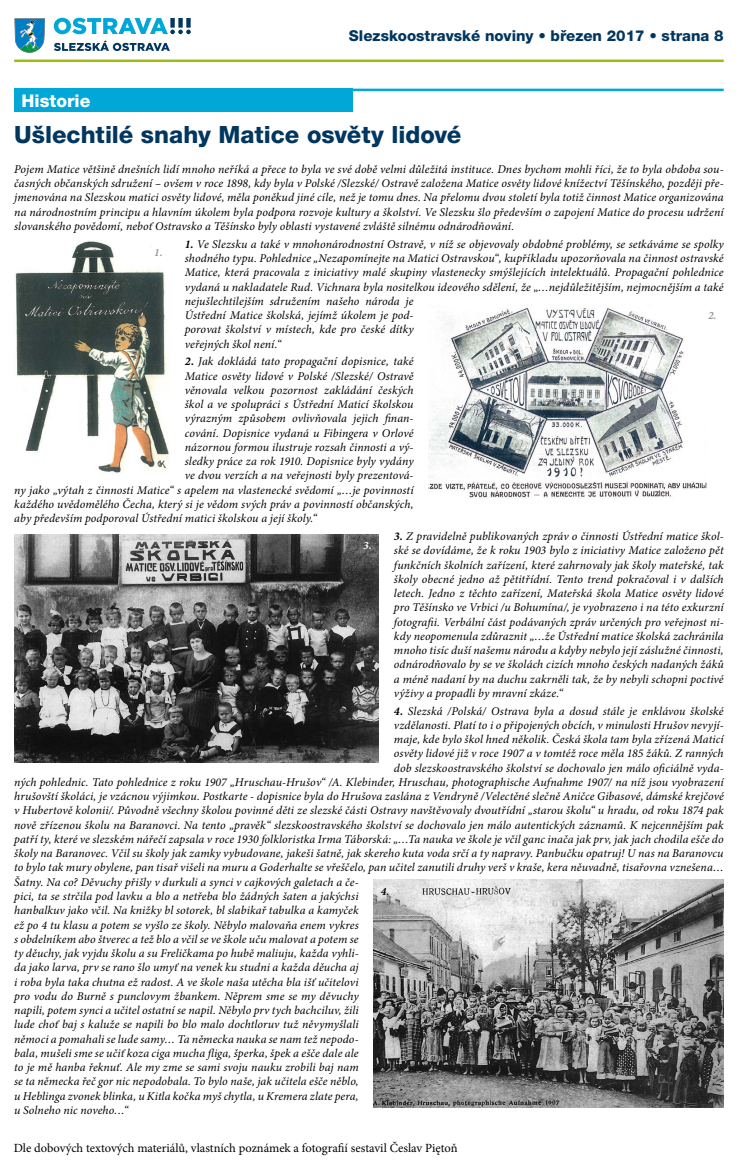
<style>
.page{position:relative;width:745px;height:1170px;background:#fff}
.page>*{position:absolute;margin:0;border:0;box-sizing:border-box;transform-origin:0 0}
.t1{font:800 23.75px "Helvetica Neue LT Pro";color:#00365f}
.t2{font:800 17.5px "Helvetica Neue LT Pro";color:#fff}
.t3{font:800 15px "Helvetica Neue LT Pro";color:#00365f}
.t4{font:12.5px "Minion Pro";letter-spacing:-.005em;color:#000}
.t5{font:italic 11.88px/14.2px "Minion Pro";letter-spacing:.005em;color:#000;text-align:justify}
.t6{font:italic 700 11.25px "Minion Pro";color:#9d9d9c}
.t7{font:italic 700 11.25px "Minion Pro";color:#fff}
.t8{font:italic 700 11.25px "Minion Pro";color:#000}
.s1{font-weight:700}
</style>
<div class="page">
<svg style="left:14px;top:18px;width:31px;height:35px"></svg>
<svg style="left:54px;top:18px;width:137px;height:16px"></svg>
<svg style="left:54px;top:40px;width:116px;height:11px"></svg>
<hr style="left:14px;top:60px;width:709px;height:2px;background:#a0bb0f">
<hr style="left:14px;top:89px;width:709px;height:2px;background:#00a7d7">
<div style="left:14px;top:89px;width:338px;height:23px;background:#00a7d7"></div>
<img style="left:15px;top:241px;width:155px;height:233px">
<img style="left:428px;top:308px;width:278px;height:190px">
<img style="left:14px;top:534px;width:364px;height:228px">
<img style="left:373px;top:879px;width:350px;height:228px">
<h2 class="t2" style="left:22px;top:90px;width:70px">Historie</h2>
<p class="t3" style="left:349px;top:27px;width:376px">Slezskoostravské noviny • březen 2017 • strana 8</p>
<h1 class="t1" style="left:14px;top:120px;width:448px">Ušlechtilé snahy Matice osvěty lidové</h1>
<p class="t5" style="left:14px;top:162px;width:710px">Pojem Matice většině dnešních lidí mnoho neříká a přece to byla ve své době velmi důležitá instituce. Dnes bychom mohli říci, že to byla obdoba sou&shy;časných občanských sdružení – ovšem v roce 1898, kdy byla v Polské /Slezské/ Ostravě založena Matice osvěty lidové knížectví Těšínského, později pře&shy;jmenována na Slezskou matici osvěty lidové, měla poněkud jiné cíle, než je tomu dnes. Na přelomu dvou století byla totiž činnost Matice organizována na národnostním principu a hlavním úkolem byla podpora rozvoje kultury a školství. Ve Slezsku šlo především o zapojení Matice do procesu udržení slovanského povědomí, neboť Ostravsko a Těšínsko byly oblasti vystavené zvláště silnému odnárodňování.</p>
<p class="t5" style="left:185px;top:237px;width:540px;text-align:left"><span class="s1">1.</span> Ve Slezsku a také v mnohonárodnostní Ostravě, v níž se objevovaly obdobné problémy, se setkáváme se spolky shodného typu. Pohlednice „Nezapomínejte na Matici Ostravskou“, kupříkladu upozorňovala na činnost ostravské Matice, která pracovala z iniciativy malé skupiny vlastenecky smýšlejících intelektuálů. Propagační pohlednice vydaná u nakladatele Rud. Vichnara byla nositelkou ideového sdělení, že „…nejdůležitějším, nejmocnějším a také nejušlechtilejším sdružením našeho národa je<br>Ústřední Matice školská, jejímž úkolem je pod-<br>porovat školství v místech, kde pro české dítky<br>veřejných škol není.“</p>
<p class="t5" style="left:185px;top:354px;width:230px"><span class="s1">2.</span> Jak dokládá tato propagační dopisnice, také</p>
<p class="t5" style="left:185px;top:368px;width:230px">Matice osvěty lidové v Polské /Slezské/ Ostravě</p>
<p class="t5" style="left:185px;top:383px;width:230px">věnovala velkou pozornost zakládání českých</p>
<p class="t5" style="left:185px;top:397px;width:230px">škol a ve spolupráci s Ústřední Maticí školskou</p>
<p class="t5" style="left:185px;top:411px;width:230px">výrazným způsobem ovlivňovala jejich finan-</p>
<p class="t5" style="left:185px;top:425px;width:230px">cování. Dopisnice vydaná u Fibingera v Orlové</p>
<p class="t5" style="left:185px;top:440px;width:230px">názornou formou ilustruje rozsah činnosti a vý-</p>
<p class="t5" style="left:185px;top:454px;width:230px">sledky práce za rok 1910. Dopisnice byly vydány</p>
<p class="t5" style="left:185px;top:468px;width:230px">ve dvou verzích a na veřejnosti byly prezentová-</p>
<p class="t5" style="left:14px;top:482px;width:400px">ny jako „výtah z činnosti Matice“ s apelem na vlastenecké svědomí „…je povinností</p>
<p class="t5" style="left:14px;top:497px;width:400px">každého uvědomělého Čecha, který si je vědom svých práv a povinností občanských,</p>
<p class="t5" style="left:14px;top:511px;width:304px">aby především podporoval Ústřední matici školskou a její školy.“</p>
<p class="t5" style="left:393px;top:529px;width:331px"><span class="s1">3.</span> Z pravidelně publikovaných zpráv o činnosti Ústřední matice škol&shy;ské se dovídáme, že k roku 1903 bylo z iniciativy Matice založeno pět funkčních školních zařízení, které zahrnovaly jak školy mateřské, tak školy obecné jedno až pětitřídní. Tento trend pokračoval i v dalších letech. Jedno z těchto zařízení, Mateřská škola Matice osvěty lidové pro Těšínsko ve Vrbici /u Bohumína/, je vyobrazeno i na této exkurzní fotografii. Verbální část podávaných zpráv určených pro veřejnost ni&shy;kdy neopomenula zdůraznit „…že Ústřední matice školská zachránila mnoho tisíc duší našemu národu a kdyby nebylo její záslužné činnosti, odnárodňovalo by se ve školách cizích mnoho českých nadaných žáků a méně nadaní by na duchu zakrněli tak, že by nebyli schopni poctivé výživy a propadli by mravní zkáze.“</p>
<p class="t5" style="left:393px;top:703px;width:331px"><span class="s1">4.</span> Slezská /Polská/ Ostrava byla a dosud stále je enklávou školské</p>
<p class="t5" style="left:393px;top:718px;width:331px">vzdělanosti. Platí to i o připojených obcích, v minulosti Hrušov nevyjí-</p>
<p class="t5" style="left:393px;top:732px;width:331px">maje, kde bylo škol hned několik. Česká škola tam byla zřízená Maticí</p>
<p class="t5" style="left:393px;top:746px;width:331px">osvěty lidové již v roce 1907 a v tomtéž roce měla 185 žáků. Z ranných</p>
<p class="t5" style="left:393px;top:760px;width:331px">dob slezskoostravského školství se dochovalo jen málo oficiálně vyda-</p>
<p class="t5" style="left:14px;top:775px;width:710px">ných pohlednic. Tato pohlednice z roku 1907 „Hruschau-Hrušov“ /A. Klebinder, Hruschau, photographische Aufnahme 1907/ na níž jsou vyobrazení</p>
<p class="t5" style="left:14px;top:789px;width:710px">hrušovští školáci, je vzácnou výjimkou. Postkarte - dopisnice byla do Hrušova zaslána z Vendryně /Velectěné slečně Aničce Gibasové, dámské krejčové</p>
<p class="t5" style="left:14px;top:803px;width:710px">v Hubertově kolonii/. Původně všechny školou povinné děti ze slezské části Ostravy navštěvovaly dvoutřídní „starou školu“ u hradu, od roku 1874 pak</p>
<p class="t5" style="left:14px;top:817px;width:710px">nově zřízenou školu na Baranovci. Na tento „pravěk“ slezskoostravského školství se dochovalo jen málo autentických záznamů. K nejcennějším pak</p>
<p class="t5" style="left:14px;top:832px;width:710px">patří ty, které ve slezském nářečí zapsala v roce 1930 folkloristka Irma Táborská: „…Ta nauka ve škole je včil ganc inača jak prv, jak jach chodila ešče do</p>
<p class="t5" style="left:14px;top:846px;width:710px">školy na Baranovec. Včil su školy jak zamky vybudovane, jakeši šatně, jak skereho kuta voda srčí a ty napravy. Panbučku opatruj! U nas na Baranovcu</p>
<p class="t5" style="left:14px;top:860px;width:710px">to bylo tak mury obylene, pan tisař višeli na muru a Goderhalte se vřeščelo, pan učitel zanutili druhy verš v kraše, kera něuvadně, tisařovna vznešena…</p>
<p class="t5" style="left:14px;top:874px;width:346px">Šatny. Na co? Děvuchy přišly v durkuli a synci v cajkových galetach a če-</p>
<p class="t5" style="left:14px;top:889px;width:346px">pici, ta se strčila pod lavku a blo a netřeba blo žádných šaten a jakýchsi</p>
<p class="t5" style="left:14px;top:903px;width:346px">hanbalkuv jako včil. Na knižky bl sotorek, bl slabikař tabulka a kamyček</p>
<p class="t5" style="left:14px;top:917px;width:346px">ež po 4 tu klasu a potem se vyšlo ze školy. Něbylo malovaňa enem vykres</p>
<p class="t5" style="left:14px;top:931px;width:346px">s obdelníkem abo štverec a tež blo a včil se ve škole uču malovat a potem se</p>
<p class="t5" style="left:14px;top:946px;width:346px">ty děuchy, jak vyjdu školu a su Freličkama po hubě maliuju, každa vyhli-</p>
<p class="t5" style="left:14px;top:960px;width:346px">da jako larva, prv se rano šlo umyť na venek ku studni a každa děucha aj</p>
<p class="t5" style="left:14px;top:974px;width:346px">i roba byla taka chutna ež radost. A ve škole naša utěcha bla išť učitelovi</p>
<p class="t5" style="left:14px;top:988px;width:346px">pro vodu do Burně s punclovym žbankem. Něprem sme se my děvuchy</p>
<p class="t5" style="left:14px;top:1003px;width:346px">napili, potem synci a učitel ostatní se napil. Něbylo prv tych bachciluv, žili</p>
<p class="t5" style="left:14px;top:1017px;width:346px">lude choť baj s kaluže se napili bo blo malo dochtloruv tuž něvymyšlali</p>
<p class="t5" style="left:14px;top:1031px;width:346px">němoci a pomahali se lude samy… Ta německa nauka se nam tež nepodo-</p>
<p class="t5" style="left:14px;top:1045px;width:346px">bala, mušeli sme se učiť koza ciga mucha fliga, šperka, špek a ešče dale ale</p>
<p class="t5" style="left:14px;top:1060px;width:346px">to je mě hanba řeknuť. Ale my zme se sami svoju nauku zrobili baj nam</p>
<p class="t5" style="left:14px;top:1074px;width:346px">se ta německa řeč gor nic nepodobala. To bylo naše, jak učitela ešče něblo,</p>
<p class="t5" style="left:14px;top:1088px;width:346px">u Heblinga zvonek blinka, u Kitla kočka myš chytla, u Kremera zlate pera,</p>
<p class="t5" style="left:14px;top:1102px;width:116px">u Solneho nic noveho…“</p>
<p class="t6" style="left:154px;top:244px;width:10px">1.</p>
<p class="t6" style="left:707px;top:307px;width:10px">2.</p>
<p class="t7" style="left:363px;top:537px;width:10px">3.</p>
<p class="t8" style="left:380px;top:883px;width:10px">4.</p>
<p class="t4" style="left:14px;top:1139px;width:445px">Dle dobových textových materiálů, vlastních poznámek a fotografií sestavil Česlav Piętoň</p>
</div>
